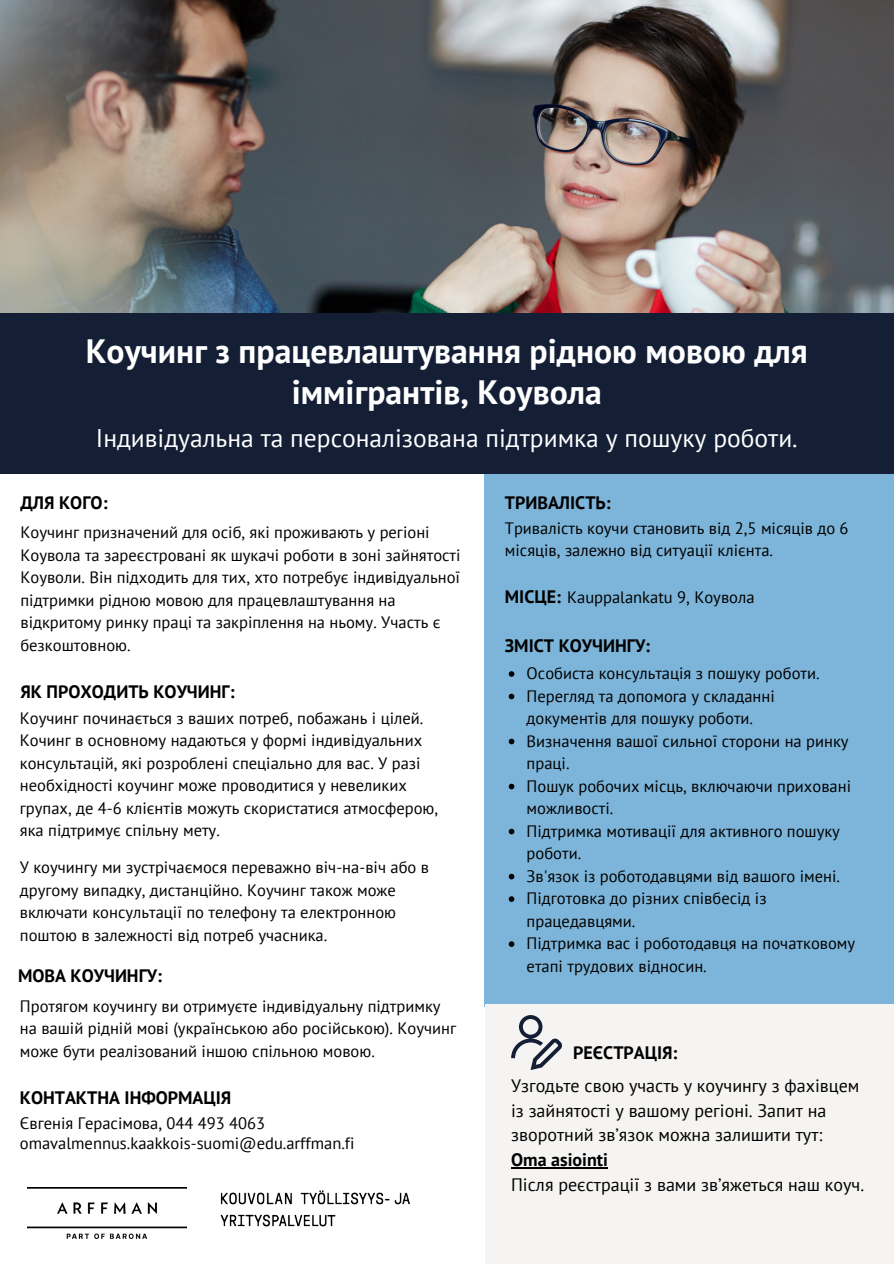
<style>
.page{position:relative;width:894px;height:1264px;background:#fff}
.page>*{position:absolute;margin:0;border:0;box-sizing:border-box;transform-origin:0 0}
.t1{font:700 33.75px/40.5px "PT Sans";color:#fff;text-align:center}
.t2{font:25.5px "PT Sans";color:#fff}
.t3{font:18px/24.8px "PT Sans";color:#000}
.t4{font:700 18px "PT Sans";color:#000}
.t5{font:16.5px/22.5px "PT Sans";color:#000}
.s1{font-weight:700;font-size:18px}
</style>
<div class="page">
<div style="left:484px;top:471px;width:409px;height:536px;background:#7db5da"></div>
<div style="left:484px;top:1003px;width:409px;height:260px;background:#f5f4f2"></div>
<img style="left:0;top:0;width:893px;height:313px">
<div style="left:0;top:313px;width:893px;height:160px;background:#141f36"></div>
<svg style="left:511px;top:1015px;width:51px;height:54px"></svg>
<svg style="left:508px;top:671px;width:6px;height:5px"></svg>
<svg style="left:508px;top:693px;width:6px;height:6px"></svg>
<svg style="left:508px;top:738px;width:6px;height:6px"></svg>
<svg style="left:508px;top:783px;width:6px;height:6px"></svg>
<svg style="left:508px;top:828px;width:6px;height:6px"></svg>
<svg style="left:508px;top:873px;width:6px;height:6px"></svg>
<svg style="left:508px;top:896px;width:6px;height:5px"></svg>
<svg style="left:508px;top:941px;width:6px;height:5px"></svg>
<hr style="left:511px;top:1167px;width:97px;height:1px;background:#000">
<img style="left:28px;top:1187px;width:158px;height:51px">
<img style="left:220px;top:1190px;width:190px;height:37px">
<h3 class="t1" style="left:86px;top:330px;width:723px">Коучинг з працевлаштування рідною мовою для іммігрантів, Коувола</h3>
<p class="t2" style="left:96px;top:421px;width:703px">Індивідуальна та персоналізована підтримка у пошуку роботи.</p>
<p class="t4" style="left:20px;top:490px;width:89px">ДЛЯ КОГО:</p>
<h3 class="t5" style="left:20px;top:521px;width:441px">Коучинг призначений для осіб, які проживають у регіоні Коувола та зареєстровані як шукачі роботи в зоні зайнятості Коуволи. Він підходить для тих, хто потребує індивідуальної підтримки рідною мовою для працевлаштування на відкритому ринку праці та закріплення на ньому. Участь є безкоштовною.</h3>
<p class="t4" style="left:20px;top:679px;width:216px">ЯК ПРОХОДИТЬ КОУЧИНГ:</p>
<p class="t5" style="left:20px;top:706px;width:419px">Коучинг починається з ваших потреб, побажань і цілей.<br>Кочинг в основному надаються у формі індивідуальних консультацій, які розроблені спеціально для вас. У разі необхідності коучинг може проводитися у невеликих групах, де 4-6 клієнтів можуть скористатися атмосферою, яка підтримує спільну мету.</p>
<p class="t5" style="left:20px;top:856px;width:410px">У коучингу ми зустрічаємося переважно віч-на-віч або в другому випадку, дистанційно. Коучинг також може включати консультації по телефону та електронною поштою в залежності від потреб учасника.</p>
<p class="t4" style="left:18px;top:964px;width:145px">МОВА КОУЧИНГУ:</p>
<h3 class="t5" style="left:20px;top:994px;width:437px">Протягом коучингу ви отримуєте індивідуальну підтримку на вашій рідній мові (українською або російською). Коучинг може бути реалізований іншою спільною мовою.</h3>
<h3 class="t4" style="left:20px;top:1085px;width:213px">КОНТАКТНА ІНФОРМАЦІЯ</h3>
<p class="t5" style="left:20px;top:1111px;width:247px">Євгенія Герасімова, 044 493 4063</p>
<h3 class="t5" style="left:20px;top:1131px;width:336px">omavalmennus.kaakkois-suomi@edu.arffman.fi</h3>
<h1 class="t4" style="left:504px;top:490px;width:107px">ТРИВАЛІСТЬ:</h1>
<h2 class="t5" style="left:504px;top:516px;width:345px">Тривалість коучи становить від 2,5 місяців до 6 місяців, залежно від ситуації клієнта.</h2>
<h3 class="t5" style="left:504px;top:586px;width:251px"><span class="s1">МІСЦЕ:</span> Kauppalankatu 9, Коувола</h3>
<p class="t4" style="left:504px;top:633px;width:147px">ЗМІСТ КОУЧИНГУ:</p>
<p class="t5" style="left:526px;top:661px;width:294px">Особиста консультація з пошуку роботи.</p>
<p class="t5" style="left:526px;top:684px;width:249px">Перегляд та допомога у складанні документів для пошуку роботи.</p>
<p class="t5" style="left:526px;top:729px;width:323px">Визначення вашої сильної сторони на ринку праці.</p>
<p class="t5" style="left:526px;top:774px;width:326px">Пошук робочих місць, включаючи приховані можливості.</p>
<p class="t5" style="left:526px;top:819px;width:315px">Підтримка мотивації для активного пошуку роботи.</p>
<p class="t5" style="left:526px;top:864px;width:315px">Зв'язок із роботодавцями від вашого імені.</p>
<p class="t5" style="left:526px;top:886px;width:241px">Підготовка до різних співбесід із працедавцями.</p>
<p class="t5" style="left:526px;top:931px;width:330px">Підтримка вас і роботодавця на початковому етапі трудових відносин.</p>
<h3 class="t4" style="left:573px;top:1040px;width:106px">РЕЄСТРАЦІЯ:</h3>
<p class="t3" style="left:511px;top:1072px;width:350px">Узгодьте свою участь у коучингу з фахівцем із зайнятості у вашому регіоні. Запит на зворотний зв’язок можна залишити тут:</p>
<p class="t4" style="left:511px;top:1147px;width:98px">Oma asiointi</p>
<h3 class="t3" style="left:511px;top:1171px;width:354px">Після реєстрації з вами зв’яжеться наш коуч.</h3>
</div>
